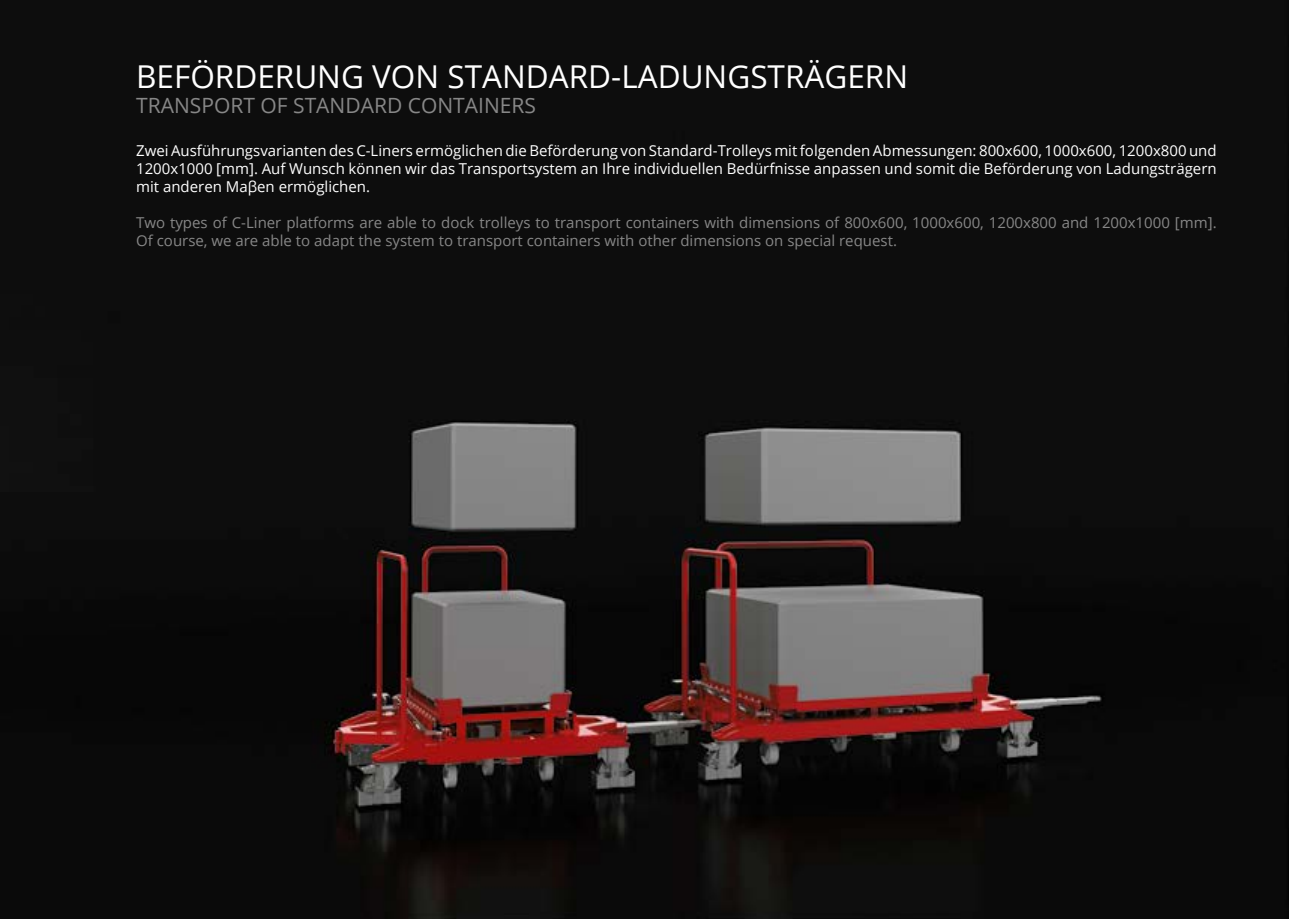
<style>
.page{position:relative;width:1289px;height:919px;background:#fff}
.page>*{position:absolute;margin:0;border:0;box-sizing:border-box;transform-origin:0 0}
.t1{font:31.5px "Open Sans";color:#fff}
.t2{font:21px "Open Sans";color:#878787}
.t3{font:15px/18px "Open Sans";color:#fff;text-align:justify}
.t4{font:15px/18px "Open Sans";color:#878787}
</style>
<div class="page">
<img style="left:0;top:0;width:1288px;height:918px">
<div style="left:0;top:79px;width:98px;height:412px;background:#0d0d0d"></div>
<h1 class="t1" style="left:136px;top:55px;width:773px">BEFÖRDERUNG VON STANDARD-LADUNGSTRÄGERN</h1>
<h2 class="t2" style="left:136px;top:91px;width:401px">TRANSPORT OF STANDARD CONTAINERS</h2>
<p class="t3" style="left:136px;top:141px;width:1082px">Zwei Ausführungsvarianten des C-Liners ermöglichen die Beförderung von Standard-Trolleys mit folgenden Abmessungen: 800x600, 1000x600, 1200x800 und 1200x1000 [mm]. Auf Wunsch können wir das Transportsystem an Ihre individuellen Bedürfnisse anpassen und somit die Beförderung von Ladungsträgern mit anderen Maβen ermöglichen.</p>
<p class="t4" style="left:136px;top:213px;width:1081px">Two types of C-Liner platforms are able to dock trolleys to transport containers with dimensions of 800x600, 1000x600, 1200x800 and 1200x1000 [mm].<br>Of course, we are able to adapt the system to transport containers with other dimensions on special request.</p>
</div>
